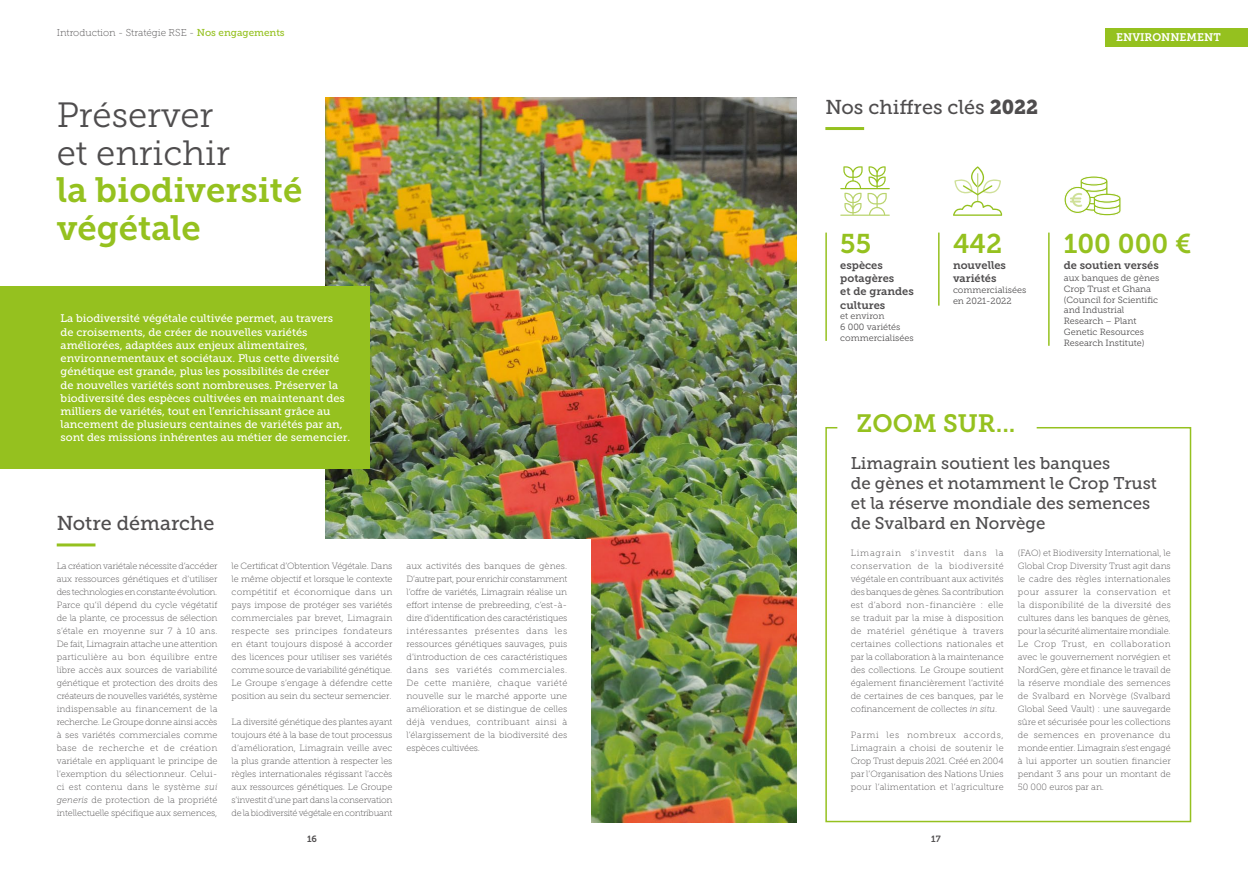
<style>
.page{position:relative;width:1248px;height:879px;background:#fff}
.page>*{position:absolute;margin:0;border:0;box-sizing:border-box;transform-origin:0 0}
.t1{font:35px/37.9px "Museo Slab 700";color:#95c11f}
.t2{font:35px/37.9px "Museo Slab 300";color:#4f4d4e}
.t3{font:27px "Museo Slab 700";color:#95c11f}
.t4{font:25px "Museo Slab 700";color:#95c11f}
.t5{font:20px "Museo Slab 500";color:#4f4d4e}
.t6{font:17px/20px "Museo Slab 500";color:#4f4d4e}
.t7{font:11px/13.2px "Museo Slab 500";color:#fff}
.t8{font:11px/13.2px "Museo Slab 700";color:#4f4d4e}
.t9{font:11px "Museo Slab 700";color:#fff}
.t10{font:10px "Museo Slab 100";color:#4f4d4e}
.t11{font:9px/13px "Museo Slab 100";color:#4f4d4e;text-align:justify}
.t12{font:9px/10.8px "Museo Slab 300";color:#4f4d4e}
.t13{font:9px "Museo Slab 700";color:#4f4d4e}
.s1{font-family:"Museo Slab 500";color:#95c11f}
.s2{font-style:italic}
.s3{font-family:"Museo Slab 900"}
</style>
<div class="page">
<div style="left:1105px;top:28px;width:142px;height:18px;background:#95c11f"></div>
<img style="left:325px;top:97px;width:471px;height:725px">
<div style="left:20px;top:539px;width:570px;height:283px;background:#fff"></div>
<hr style="left:57px;top:543px;width:38px;height:3px;background:#95c11f">
<hr style="left:825px;top:127px;width:39px;height:3px;background:#95c11f">
<div style="left:0;top:287px;width:369px;height:182px;background:#95c11f"></div>
<svg style="left:825px;top:427px;width:366px;height:396px"></svg>
<hr style="left:825px;top:233px;width:1px;height:108px;background:#95c11f">
<hr style="left:938px;top:233px;width:1px;height:73px;background:#95c11f">
<hr style="left:1047px;top:233px;width:2px;height:113px;background:#95c11f">
<svg style="left:840px;top:166px;width:49px;height:50px"></svg>
<hr style="left:976px;top:173px;width:2px;height:29px;background:#c5da89">
<svg style="left:954px;top:166px;width:46px;height:29px"></svg>
<svg style="left:953px;top:201px;width:49px;height:15px"></svg>
<svg style="left:1064px;top:176px;width:57px;height:40px"></svg>
<p class="t10" style="left:57px;top:27px;width:229px">Introduction - Stratégie RSE - <span class="s1">Nos engagements</span></p>
<p class="t9" style="left:1115px;top:31px;width:106px">ENVIRONNEMENT</p>
<h1 class="t2" style="left:57px;top:96px;width:175px">Préserver et enrichir</h1>
<h1 class="t1" style="left:57px;top:172px;width:247px">la biodiversité végétale</h1>
<p class="t7" style="left:61px;top:312px;width:291px">La biodiversité végétale cultivée permet, au travers<br>de croisements, de créer de nouvelles variétés améliorées, adaptées aux enjeux alimentaires, environnementaux et sociétaux. Plus cette diversité génétique est grande, plus les possibilités de créer<br>de nouvelles variétés sont nombreuses. Préserver la biodiversité des espèces cultivées en maintenant des milliers de variétés, tout en l’enrichissant grâce au lancement de plusieurs centaines de variétés par an, sont des missions inhérentes au métier de semencier.</p>
<h3 class="t5" style="left:57px;top:512px;width:159px">Notre démarche</h3>
<p class="t11" style="left:57px;top:559px;width:162px">La création variétale nécessite d’accéder aux ressources génétiques et d’utiliser des technologies en constante évolution.<br>Parce qu’il dépend du cycle végétatif de la plante, ce processus de sélection s’étale en moyenne sur 7 à 10 ans.<br>De fait, Limagrain attache une attention particulière au bon équilibre entre libre accès aux sources de variabilité génétique et protection des droits des créateurs de nouvelles variétés, système indispensable au financement de la recherche. Le Groupe donne ainsi accès à ses variétés commerciales comme base de recherche et de création variétale en appliquant le principe de l’exemption du sélectionneur. Celui&shy;ci est contenu dans le système <span class="s2">sui generis</span> de protection de la propriété intellectuelle spécifique aux semences,</p>
<p class="t11" style="left:231px;top:559px;width:162px">le Certificat d’Obtention Végétale. Dans le même objectif et lorsque le contexte compétitif et économique dans un pays impose de protéger ses variétés commerciales par brevet, Limagrain respecte ses principes fondateurs en étant toujours disposé à accorder des licences pour utiliser ses variétés comme source de variabilité génétique.<br>Le Groupe s’engage à défendre cette position au sein du secteur semencier.</p>
<p class="t11" style="left:231px;top:715px;width:162px">La diversité génétique des plantes ayant toujours été à la base de tout processus d’amélioration, Limagrain veille avec la plus grande attention à respecter les règles internationales régissant l’accès aux ressources génétiques. Le Groupe s’investit d’une part dans la conservation de la biodiversité végétale en contribuant</p>
<p class="t11" style="left:406px;top:559px;width:162px">aux activités des banques de gènes.<br>D’autre part, pour enrichir constamment l’offre de variétés, Limagrain réalise un effort intense de prebreeding, c’est-à&shy;dire d’identification des caractéristiques intéressantes présentes dans les ressources génétiques sauvages, puis d’introduction de ces caractéristiques dans ses variétés commerciales.<br>De cette manière, chaque variété nouvelle sur le marché apporte une amélioration et se distingue de celles déjà vendues, contribuant ainsi à l’élargissement de la biodiversité des espèces cultivées.</p>
<h3 class="t5" style="left:825px;top:96px;width:214px">Nos chiffres clés <span class="s3">2022</span></h3>
<h2 class="t3" style="left:840px;top:228px;width:32px">55</h2>
<p class="t8" style="left:840px;top:258px;width:75px">espèces potagères<br>et de grandes cultures</p>
<p class="t12" style="left:840px;top:311px;width:75px">et environ<br>6 000 variétés commercialisées</p>
<h2 class="t3" style="left:952px;top:228px;width:51px">442</h2>
<p class="t8" style="left:952px;top:258px;width:54px">nouvelles variétés</p>
<p class="t12" style="left:952px;top:284px;width:75px">commercialisées en 2021-2022</p>
<h3 class="t4" style="left:856px;top:409px;width:160px">ZOOM SUR...</h3>
<h2 class="t3" style="left:1063px;top:228px;width:129px">100 000 €</h2>
<p class="t8" style="left:1063px;top:258px;width:96px">de soutien versés</p>
<p class="t12" style="left:1063px;top:272px;width:97px">aux banques de gènes<br>Crop Trust et Ghana (Council for Scientific and Industrial<br>Research – Plant<br>Genetic Resources<br>Research Institute)</p>
<h3 class="t6" style="left:850px;top:453px;width:308px">Limagrain soutient les banques<br>de gènes et notamment le Crop Trust et la réserve mondiale des semences de Svalbard en Norvège</h3>
<p class="t11" style="left:850px;top:546px;width:154px">Limagrain s’investit dans la conservation de la biodiversité végétale en contribuant aux activités des banques de gènes. Sa contribution est d’abord non-financière : elle se traduit par la mise à disposition de matériel génétique à travers certaines collections nationales et par la collaboration à la maintenance des collections. Le Groupe soutient également financièrement l’activité de certaines de ces banques, par le cofinancement de collectes <span class="s2">in situ</span>.</p>
<p class="t11" style="left:850px;top:728px;width:154px">Parmi les nombreux accords, Limagrain a choisi de soutenir le Crop Trust depuis 2021. Créé en 2004 par l’Organisation des Nations Unies pour l’alimentation et l’agriculture</p>
<p class="t11" style="left:1017px;top:546px;width:154px">(FAO) et Biodiversity International, le Global Crop Diversity Trust agit dans le cadre des règles internationales pour assurer la conservation et la disponibilité de la diversité des cultures dans les banques de gènes, pour la sécurité alimentaire mondiale.<br>Le Crop Trust, en collaboration avec le gouvernement norvégien et NordGen, gère et finance le travail de la réserve mondiale des semences de Svalbard en Norvège (Svalbard Global Seed Vault) : une sauvegarde sûre et sécurisée pour les collections de semences en provenance du monde entier. Limagrain s’est engagé à lui apporter un soutien financier pendant 3 ans pour un montant de 50 000 euros par an.</p>
<p class="t13" style="left:307px;top:834px;width:11px">16</p>
<p class="t13" style="left:931px;top:834px;width:11px">17</p>
</div>
